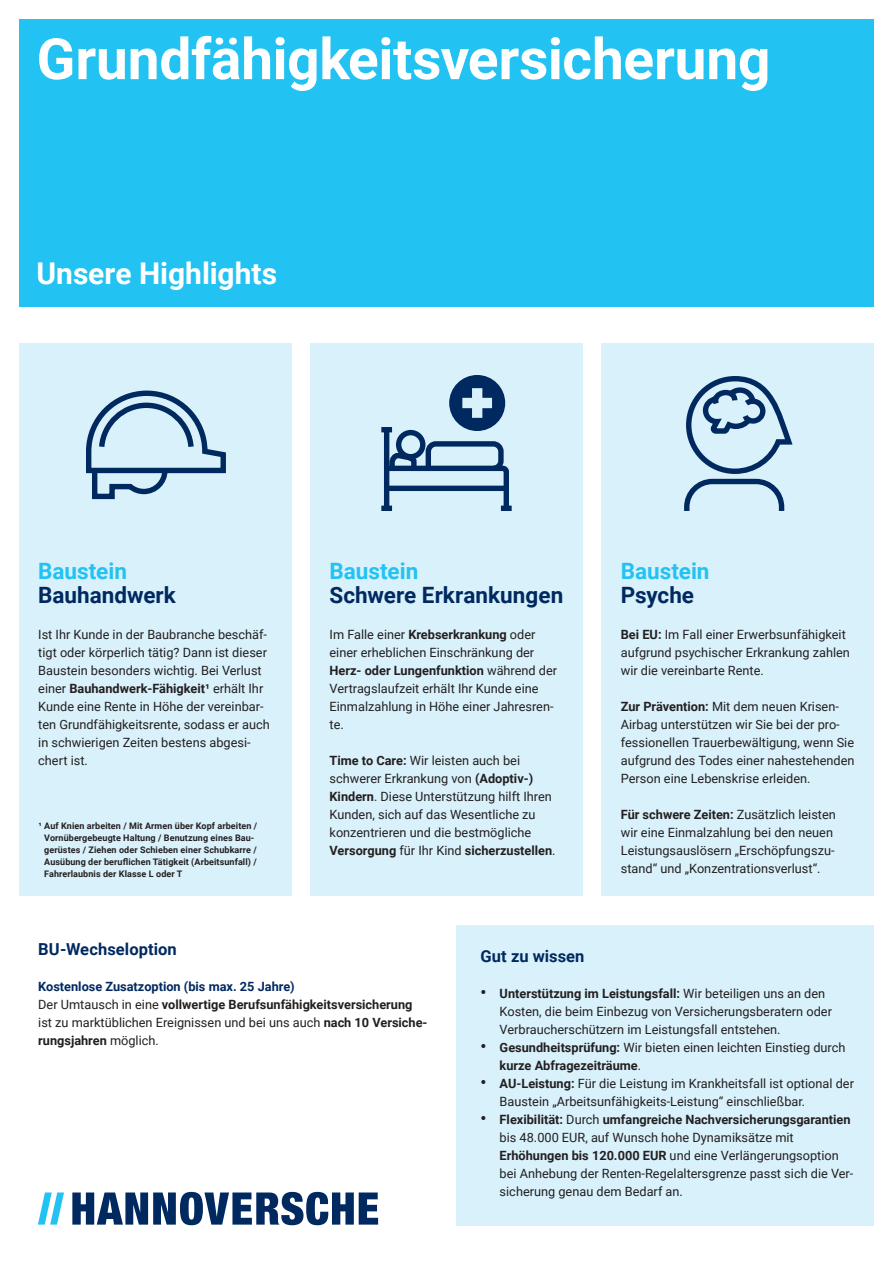
<style>
.page{position:relative;width:893px;height:1263px;background:#fff}
.page>*{position:absolute;margin:0;border:0;box-sizing:border-box;transform-origin:0 0}
.t1{font:700 57px "Roboto";letter-spacing:-.005em;color:#fff}
.t2{font:700 30px "Roboto";letter-spacing:-.005em;color:#fff}
.t3{font:700 22.5px "Roboto";color:#002960}
.t4{font:700 22.5px "Roboto";color:#22c2f3}
.t5{font:700 16.5px "Roboto";letter-spacing:.005em;color:#002960}
.t6{font:12.75px/18px "Roboto";color:#231f20}
.t7{font:700 12.75px/18px "Roboto";color:#231f20}
.t8{font:700 9px/12px "Roboto";letter-spacing:.01em;color:#231f20}
.s1{font-weight:700}
.s2{font-weight:700;color:#002960}
.s3{font-weight:700;font-size:16.5px}
.s4{font-size:16.5px}
.s5{font-weight:400}
</style>
<div class="page">
<div style="left:456px;top:925px;width:418px;height:300px;background:#d8f1fb"></div>
<div style="left:19px;top:19px;width:855px;height:287px;background:#22c2f3"></div>
<svg style="left:72px;top:1192px;width:306px;height:33px"></svg>
<svg style="left:38px;top:1192px;width:26px;height:32px"></svg>
<div style="left:602px;top:343px;width:272px;height:552px;background:#d9f1fb"></div>
<div style="left:19px;top:343px;width:272px;height:552px;background:#d9f1fb"></div>
<div style="left:310px;top:343px;width:273px;height:552px;background:#d9f1fb"></div>
<svg style="left:86px;top:390px;width:140px;height:110px"></svg>
<svg style="left:684px;top:376px;width:109px;height:135px"></svg>
<div style="left:384px;top:430px;width:5px;height:78px;background:#002960"></div>
<div style="left:396px;top:430px;width:29px;height:29px;border:5px solid #002960;border-radius:50%"></div>
<div style="left:381px;top:427px;width:11px;height:5px;background:#002960"></div>
<svg style="left:381px;top:438px;width:131px;height:73px"></svg>
<svg style="left:449px;top:375px;width:56px;height:56px"></svg>
<h1 class="t1" style="left:37px;top:19px;width:735px">Grundfähigkeitsversicherung</h1>
<h2 class="t2" style="left:36px;top:253px;width:242px">Unsere Highlights</h2>
<h3 class="t4" style="left:38px;top:555px;width:90px">Baustein</h3>
<h3 class="t3" style="left:38px;top:579px;width:139px">Bauhandwerk</h3>
<p class="t6" style="left:38px;top:625px;width:233px">Ist Ihr Kunde in der Baubranche beschäf&shy;tigt oder körperlich tätig? Dann ist dieser Baustein besonders wichtig. Bei Verlust einer <span class="s1">Bauhandwerk-Fähigkeit¹</span> erhält Ihr Kunde eine Rente in Höhe der vereinbar&shy;ten Grundfähigkeitsrente, sodass er auch in schwierigen Zeiten bestens abgesi&shy;chert ist.</p>
<p class="t8" style="left:44px;top:820px;width:215px;text-indent:-6px">¹ Auf Knien arbeiten / Mit Armen über Kopf arbeiten / Vornübergebeugte Haltung / Benutzung eines Bau&shy;gerüstes / Ziehen oder Schieben einer Schubkarre / Ausübung der beruflichen Tätigkeit (Arbeitsunfall) / Fahrerlaubnis der Klasse L oder T</p>
<h3 class="t4" style="left:330px;top:555px;width:90px">Baustein</h3>
<h3 class="t3" style="left:330px;top:579px;width:235px">Schwere Erkrankungen</h3>
<p class="t6" style="left:330px;top:625px;width:229px">Im Falle einer <span class="s1">Krebserkrankung</span> oder einer erheblichen Einschränkung der<br><span class="s1">Herz- oder Lungenfunktion</span> während der<br>Vertragslaufzeit erhält Ihr Kunde eine<br>Einmalzahlung in Höhe einer Jahresren&shy;te.</p>
<p class="t6" style="left:330px;top:751px;width:228px"><span class="s1">Time to Care:</span> Wir leisten auch bei schwerer Erkrankung von <span class="s1">(Adoptiv-)<br>Kindern</span>. Diese Unterstützung hilft Ihren Kunden, sich auf das Wesentliche zu konzentrieren und die bestmögliche <span class="s1">Versorgung</span> für Ihr Kind <span class="s1">sicherzustellen</span>.</p>
<h3 class="t4" style="left:621px;top:555px;width:90px">Baustein</h3>
<h3 class="t3" style="left:621px;top:579px;width:75px">Psyche</h3>
<p class="t6" style="left:621px;top:625px;width:231px"><span class="s1">Bei EU:</span> Im Fall einer Erwerbsunfähigkeit aufgrund psychischer Erkrankung zahlen wir die vereinbarte Rente.</p>
<p class="t6" style="left:621px;top:697px;width:235px"><span class="s1">Zur Prävention:</span> Mit dem neuen Krisen-Airbag unterstützen wir Sie bei der pro&shy;fessionellen Trauerbewältigung, wenn Sie aufgrund des Todes einer nahestehenden Person eine Lebenskrise erleiden.</p>
<p class="t6" style="left:621px;top:805px;width:217px"><span class="s1">Für schwere Zeiten:</span> Zusätzlich leisten wir eine Einmalzahlung bei den neuen Leistungsauslösern „Erschöpfungszu&shy;stand“ und „Konzentrationsverlust“.</p>
<p class="t5" style="left:38px;top:938px;width:140px">BU-Wechseloption</p>
<p class="t6" style="left:38px;top:977px;width:391px"><span class="s2">Kostenlose Zusatzoption (bis max. 25 Jahre)<br></span>Der Umtausch in eine <span class="s1">vollwertige Berufsunfähigkeitsversicherung </span>ist zu marktüblichen Ereignissen und bei uns auch <span class="s1">nach 10 Versiche&shy;rungsjahren</span> möglich.</p>
<p class="t5" style="left:480px;top:944px;width:106px">Gut zu wissen</p>
<p class="t6" style="left:500px;top:984px;width:334px;text-indent:-19px"><span class="s3">•</span> <span class="s1">Unterstützung im Leistungsfall:</span> Wir beteiligen uns an den<br>Kosten, die beim Einbezug von Versicherungsberatern oder<br>Verbraucherschützern im Leistungsfall entstehen.</p>
<p class="t7" style="left:500px;top:1038px;width:347px;text-indent:-19px"><span class="s4">•</span> Gesundheitsprüfung: <span class="s5">Wir bieten einen leichten Einstieg durch </span>kurze Abfragezeiträume<span class="s5">.</span></p>
<p class="t6" style="left:500px;top:1074px;width:356px;text-indent:-19px"><span class="s3">•</span> <span class="s1">AU-Leistung:</span> Für die Leistung im Krankheitsfall ist optional der<br>Baustein „Arbeitsunfähigkeits-Leistung“ einschließbar.</p>
<p class="t6" style="left:500px;top:1110px;width:355px;text-indent:-19px"><span class="s3">•</span> <span class="s1">Flexibilität:</span> Durch <span class="s1">umfangreiche Nachversicherungsgarantien </span>bis 48.000 EUR, auf Wunsch hohe Dynamiksätze mit <span class="s1">Erhöhungen bis 120.000 EUR</span> und eine Verlängerungsoption bei Anhebung der Renten-Regelaltersgrenze passt sich die Ver&shy;sicherung genau dem Bedarf an.</p>
</div>
